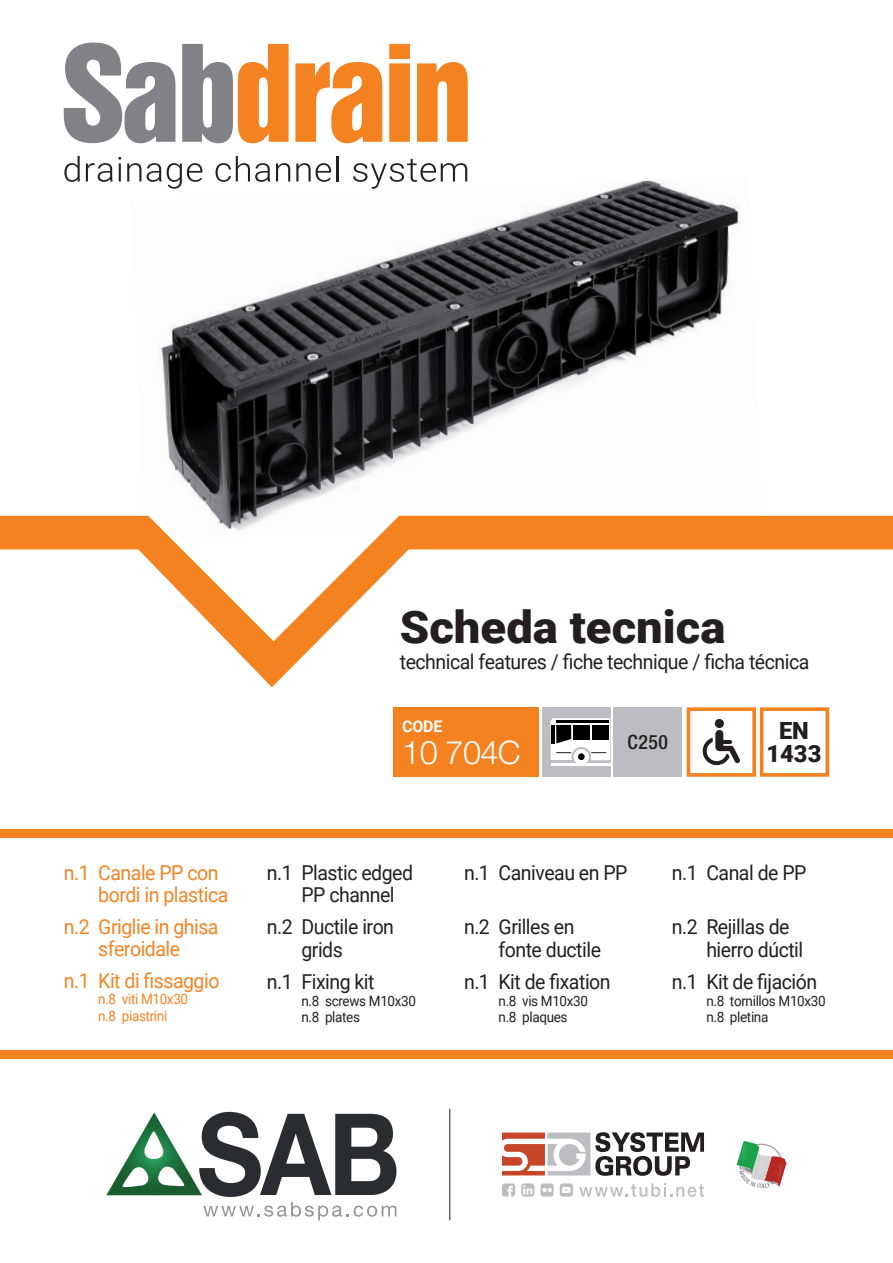
<style>
.page{position:relative;width:893px;height:1263px;background:#fff}
.page>*{position:absolute;margin:0;border:0;box-sizing:border-box;transform-origin:0 0}
.t1{font:900 45px "Roboto";color:#231f20;scale:1.05 1}
.t2{font:300 32.55px "Helvetica Neue LT Std";letter-spacing:-.02em;color:#fff}
.t3{font:900 23.7px/23.7px "Roboto";color:#231f20;text-align:center}
.t4{font:20.55px/22.5px "Roboto";letter-spacing:-.025em;color:#231f20;scale:.95 1}
.t5{font:20.55px/22.5px "Roboto";letter-spacing:-.025em;color:#f38423;scale:.95 1}
.t6{font:500 condensed 19.8px "Helvetica Neue LT Std";color:#231f20}
.t7{font:700 16.05px "Roboto";color:#fff}
.t8{font:14.25px/16.5px "Roboto";letter-spacing:-.025em;color:#231f20;scale:.95 1}
.t9{font:14.25px/16.5px "Roboto";letter-spacing:-.025em;color:#f38423;scale:.95 1}
</style>
<div class="page">
<img style="left:131px;top:177px;width:631px;height:339px">
<svg style="left:736px;top:1141px;width:51px;height:47px"></svg>
<hr style="left:449px;top:1109px;width:1px;height:111px;background:#231f20">
<svg style="left:502px;top:1132px;width:202px;height:44px"></svg>
<svg style="left:540px;top:1183px;width:14px;height:13px"></svg>
<svg style="left:521px;top:1183px;width:13px;height:13px"></svg>
<svg style="left:502px;top:1183px;width:13px;height:13px"></svg>
<svg style="left:560px;top:1183px;width:13px;height:13px"></svg>
<svg style="left:579px;top:1183px;width:125px;height:14px"></svg>
<svg style="left:106px;top:1112px;width:290px;height:108px"></svg>
<svg style="left:687px;top:707px;width:142px;height:70px"></svg>
<div style="left:394px;top:707px;width:145px;height:70px;background:#f58220"></div>
<div style="left:614px;top:707px;width:68px;height:70px;background:#bcbdc0"></div>
<div style="left:542px;top:707px;width:68px;height:70px;background:#bcbdc0"></div>
<div style="left:574px;top:749px;width:15px;height:15px;background:#fff;border-radius:50%"></div>
<svg style="left:550px;top:718px;width:60px;height:42px;background:#919192"></svg>
<hr style="left:551px;top:764px;width:59px;height:2px;background:#fff">
<svg style="left:0;top:516px;width:893px;height:171px"></svg>
<svg style="left:64px;top:156px;width:16px;height:26px"></svg>
<svg style="left:86px;top:157px;width:35px;height:25px"></svg>
<svg style="left:127px;top:163px;width:14px;height:18px"></svg>
<svg style="left:147px;top:163px;width:55px;height:26px"></svg>
<svg style="left:216px;top:156px;width:54px;height:26px"></svg>
<svg style="left:276px;top:163px;width:14px;height:18px"></svg>
<svg style="left:296px;top:163px;width:35px;height:19px"></svg>
<hr style="left:336px;top:156px;width:2px;height:25px;background:#231f20">
<svg style="left:353px;top:159px;width:114px;height:30px"></svg>
<svg style="left:64px;top:43px;width:404px;height:100px"></svg>
<div style="left:0;top:829px;width:893px;height:8px;background:#f58220"></div>
<div style="left:0;top:1051px;width:893px;height:8px;background:#f58220"></div>
<p class="t5" style="left:98px;top:860px;width:138px;text-indent:-34px">n.1 Canale PP con bordi in plastica</p>
<p class="t5" style="left:64px;top:914px;width:164px;text-align:center">n.2 Griglie in ghisa sferoidale</p>
<p class="t5" style="left:64px;top:968px;width:165px">n.1 Kit di fissaggio</p>
<p class="t9" style="left:98px;top:990px;width:96px">n.8 viti M10x30 n.8 piastrini</p>
<h1 class="t1" style="left:400px;top:595px;width:312px">Scheda tecnica</h1>
<p class="t4" style="left:400px;top:649px;width:433px">technical features / fiche technique / ficha técnica</p>
<p class="t7" style="left:402px;top:715px;width:42px">CODE</p>
<h2 class="t2" style="left:402px;top:732px;width:120px">10 704C</h2>
<p class="t6" style="left:627px;top:730px;width:42px">C250</p>
<p class="t3" style="left:766px;top:718px;width:56px">EN<br>1433</p>
<p class="t4" style="left:301px;top:860px;width:119px;text-indent:-34px">n.1 Plastic edged<br>PP channel</p>
<p class="t4" style="left:301px;top:915px;width:99px;text-indent:-34px">n.2 Ductile iron grids</p>
<p class="t4" style="left:267px;top:970px;width:115px">n.1 Fixing kit</p>
<p class="t8" style="left:301px;top:992px;width:122px">n.8 screws M10x30 n.8 plates</p>
<p class="t4" style="left:464px;top:860px;width:174px">n.1 Caniveau en PP</p>
<p class="t4" style="left:499px;top:915px;width:109px;text-indent:-34px">n.2 Grilles en fonte ductile</p>
<p class="t4" style="left:464px;top:970px;width:156px">n.1 Kit de fixation</p>
<p class="t8" style="left:499px;top:992px;width:96px">n.8 vis M10x30 n.8 plaques</p>
<p class="t4" style="left:672px;top:860px;width:143px">n.1 Canal de PP</p>
<p class="t4" style="left:706px;top:915px;width:103px;text-indent:-34px">n.2 Rejillas de hierro dúctil</p>
<p class="t4" style="left:672px;top:970px;width:155px">n.1 Kit de fijación</p>
<p class="t8" style="left:706px;top:992px;width:127px">n.8 tornillos M10x30 n.8 pletina</p>
</div>
